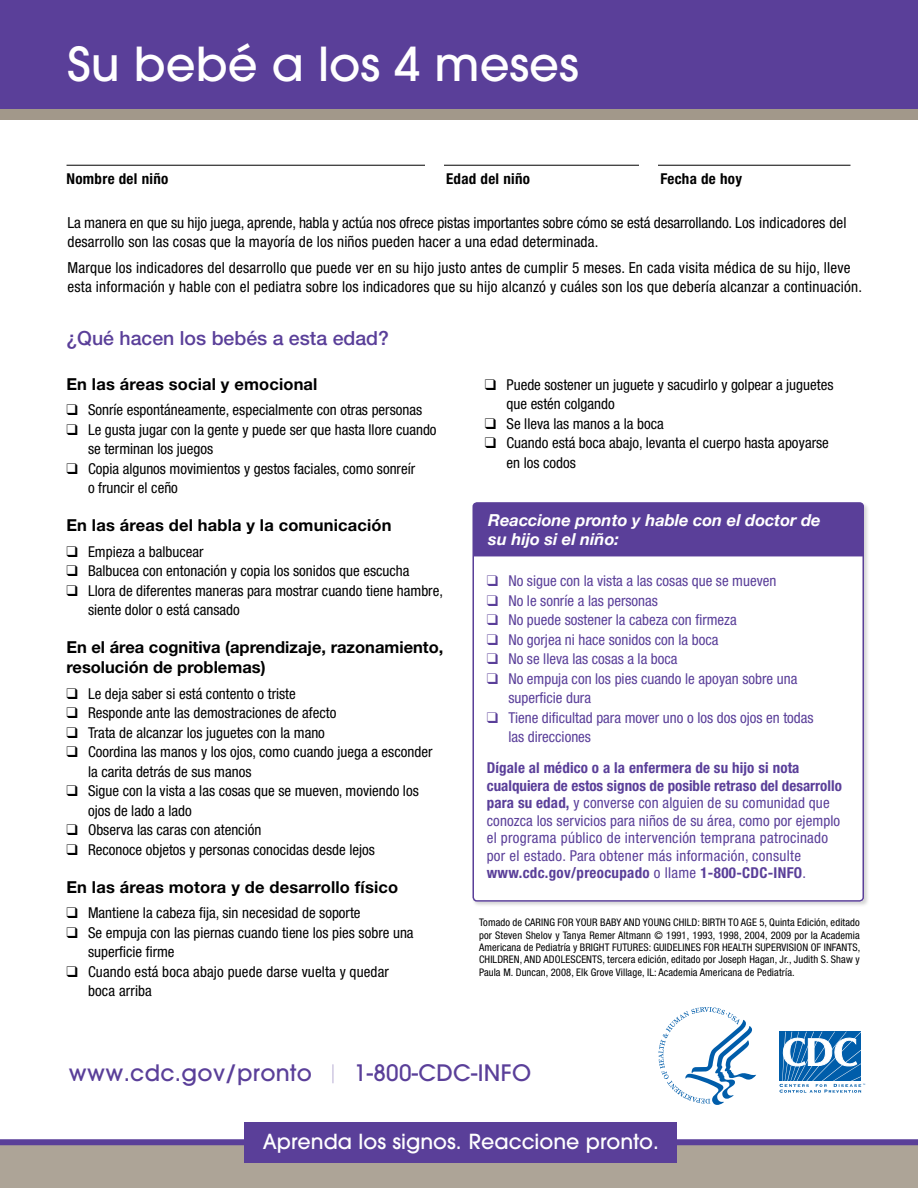
<style>
.page{position:relative;width:918px;height:1188px;background:#fff}
.page>*{position:absolute;margin:0;border:0;box-sizing:border-box;transform-origin:0 0}
.t1{font:500 46.5px "Avant Garde";color:#fff}
.t2{font:500 22.5px "Avant Garde";letter-spacing:.015em;color:#5a3f99}
.t3{font:500 20.7px "Avant Garde";color:#fff}
.t4{font:500 19.5px "Helvetica Neue";color:#5a3f99}
.t5{font:700 16.5px/20px "Helvetica Neue";letter-spacing:.01em;color:#000}
.t6{font:italic 700 16.5px/19.5px "Helvetica Neue";color:#fff}
.t7{font:condensed 15.15px/18.8px "Helvetica Neue";letter-spacing:.015em;color:#000}
.t8{font:condensed 15.15px/18.8px "Helvetica Neue";letter-spacing:-.01em;color:#000}
.t9{font:condensed 15px/19.5px "Helvetica Neue";color:#000}
.t10{font:condensed 15px/17.4px "Helvetica Neue";letter-spacing:.02em;color:#5a3f99}
.t11{font:condensed 15px/19.5px "Helvetica Neue";color:#5a3f99}
.t12{font:700 condensed 15px "Helvetica Neue";letter-spacing:.02em;color:#000}
.t13{font:15px/19.5px "Zapf Dingbats ITC";color:#5a3f99;text-align:justify}
.t14{font:condensed 10.5px/12.5px "Helvetica Neue";letter-spacing:.01em;color:#000;text-align:justify}
.s1{font-weight:700}
.s2{font-weight:200;color:#9d8ec3}
</style>
<div class="page">
<div style="left:0;top:0;width:918px;height:116px;background:#5a3f99"></div>
<div style="left:0;top:110px;width:918px;height:10px;background:#a2988a"></div>
<hr style="left:67px;top:165px;width:784px;height:1px;background:#000">
<div style="left:426px;top:160px;width:18px;height:12px;background:#fff"></div>
<div style="left:639px;top:160px;width:19px;height:12px;background:#fff"></div>
<div style="left:0;top:1140px;width:918px;height:48px;background:#ada497"></div>
<div style="left:0;top:1139px;width:918px;height:6px;background:#5a3f99"></div>
<div style="left:245px;top:1122px;width:432px;height:40px;background:#5a3f99"></div>
<div style="left:472px;top:502px;width:398px;height:405px;background:#000;opacity:.17"></div>
<div style="left:473px;top:503px;width:391px;height:399px;background:#fff;border-radius:4px"></div>
<div style="left:473px;top:503px;width:391px;height:53px;background:#5a3f99"></div>
<div style="left:473px;top:502px;width:391px;height:400px;border:2px solid #5a3f99;border-radius:4px"></div>
<svg style="left:779px;top:1031px;width:82px;height:1px"></svg>
<svg style="left:779px;top:1032px;width:86px;height:61px"></svg>
<svg style="left:658px;top:1007px;width:98px;height:98px"></svg>
<h1 class="t1" style="left:68px;top:35px;width:513px">Su bebé a los 4 meses</h1>
<p class="t12" style="left:67px;top:169px;width:103px">Nombre del niño</p>
<p class="t12" style="left:446px;top:169px;width:86px">Edad del niño</p>
<p class="t12" style="left:661px;top:169px;width:83px">Fecha de hoy</p>
<p class="t8" style="left:68px;top:213px;width:781px">La manera en que su hijo juega, aprende, habla y actúa nos ofrece pistas importantes sobre cómo se está desarrollando. Los indicadores del desarrollo son las cosas que la mayoría de los niños pueden hacer a una edad determinada.</p>
<p class="t7" style="left:68px;top:258px;width:796px">Marque los indicadores del desarrollo que puede ver en su hijo justo antes de cumplir 5 meses. En cada visita médica de su hijo, lleve esta información y hable con el pediatra sobre los indicadores que su hijo alcanzó y cuáles son los que debería alcanzar a continuación.</p>
<h3 class="t4" style="left:66px;top:327px;width:324px">¿Qué hacen los bebés a esta edad?</h3>
<p class="t5" style="left:66px;top:374px;width:253px">En las áreas social y emocional</p>
<p class="t9" style="left:66px;top:400px;width:357px">❑ Sonríe espontáneamente, especialmente con otras personas</p>
<p class="t9" style="left:88px;top:420px;width:350px;text-indent:-22px">❑ Le gusta jugar con la gente y puede ser que hasta llore cuando se terminan los juegos</p>
<p class="t9" style="left:88px;top:459px;width:329px;text-indent:-22px">❑ Copia algunos movimientos y gestos faciales, como sonreír o fruncir el ceño</p>
<p class="t5" style="left:66px;top:515px;width:327px">En las áreas del habla y la comunicación</p>
<p class="t9" style="left:66px;top:542px;width:139px">❑ Empieza a balbucear</p>
<p class="t9" style="left:66px;top:561px;width:345px">❑ Balbucea con entonación y copia los sonidos que escucha</p>
<p class="t9" style="left:88px;top:581px;width:356px;text-indent:-22px">❑ Llora de diferentes maneras para mostrar cuando tiene hambre, siente dolor o está cansado</p>
<p class="t5" style="left:66px;top:637px;width:379px">En el área cognitiva (aprendizaje, razonamiento, resolución de problemas)</p>
<p class="t9" style="left:66px;top:684px;width:231px">❑ Le deja saber si está contento o triste</p>
<p class="t9" style="left:66px;top:703px;width:272px">❑ Responde ante las demostraciones de afecto</p>
<p class="t9" style="left:66px;top:723px;width:260px">❑ Trata de alcanzar los juguetes con la mano</p>
<p class="t9" style="left:88px;top:742px;width:346px;text-indent:-22px">❑ Coordina las manos y los ojos, como cuando juega a esconder la carita detrás de sus manos</p>
<p class="t9" style="left:88px;top:781px;width:332px;text-indent:-22px">❑ Sigue con la vista a las cosas que se mueven, moviendo los ojos de lado a lado</p>
<p class="t9" style="left:66px;top:820px;width:196px">❑ Observa las caras con atención</p>
<p class="t9" style="left:66px;top:840px;width:310px">❑ Reconoce objetos y personas conocidas desde lejos</p>
<p class="t5" style="left:66px;top:877px;width:333px">En las áreas motora y de desarrollo físico</p>
<p class="t9" style="left:66px;top:903px;width:296px">❑ Mantiene la cabeza fija, sin necesidad de soporte</p>
<p class="t9" style="left:88px;top:923px;width:327px;text-indent:-22px">❑ Se empuja con las piernas cuando tiene los pies sobre una superficie firme</p>
<p class="t9" style="left:88px;top:962px;width:302px;text-indent:-22px">❑ Cuando está boca abajo puede darse vuelta y quedar boca arriba</p>
<p class="t9" style="left:507px;top:375px;width:328px;text-indent:-22px">❑ Puede sostener un juguete y sacudirlo y golpear a juguetes que estén colgando</p>
<p class="t9" style="left:485px;top:414px;width:180px">❑ Se lleva las manos a la boca</p>
<p class="t9" style="left:507px;top:433px;width:324px;text-indent:-22px">❑ Cuando está boca abajo, levanta el cuerpo hasta apoyarse en los codos</p>
<p class="t6" style="left:488px;top:510px;width:334px">Reaccione pronto y hable con el doctor de su hijo si el niño:</p>
<p class="t13" style="left:487px;top:571px;width:13px">❑ ❑ ❑ ❑ ❑ ❑</p>
<p class="t11" style="left:508px;top:571px;width:307px">No sigue con la vista a las cosas que se mueven<br>No le sonríe a las personas<br>No puede sostener la cabeza con firmeza<br>No gorjea ni hace sonidos con la boca<br>No se lleva las cosas a la boca<br>No empuja con los pies cuando le apoyan sobre una superficie dura<br>Tiene dificultad para mover uno o los dos ojos en todas las direcciones</p>
<p class="t10" style="left:487px;top:759px;width:357px"><span class="s1">Dígale al médico o a la enfermera de su hijo si nota cualquiera de estos signos de posible retraso del desarrollo para su edad,</span> y converse con alguien de su comunidad que conozca los servicios para niños de su área, como por ejemplo el programa público de intervención temprana patrocinado por el estado. Para obtener más información, consulte <span class="s1">www.cdc.gov/preocupado</span> o llame <span class="s1">1-800-CDC-INFO</span>.</p>
<p class="t14" style="left:479px;top:916px;width:383px">Tomado de CARING FOR YOUR BABY AND YOUNG CHILD: BIRTH TO AGE 5, Quinta Edición, editado por Steven Shelov y Tanya Remer Altmann © 1991, 1993, 1998, 2004, 2009 por la Academia Americana de Pediatría y BRIGHT FUTURES: GUIDELINES FOR HEALTH SUPERVISION OF INFANTS, CHILDREN, AND ADOLESCENTS, tercera edición, editado por Joseph Hagan, Jr., Judith S. Shaw y Paula M. Duncan, 2008, Elk Grove Village, IL: Academia Americana de Pediatría.</p>
<h2 class="t2" style="left:69px;top:1059px;width:464px">www.cdc.gov/pronto <span class="s2">|</span> 1-800-CDC-INFO</h2>
<h3 class="t3" style="left:263px;top:1129px;width:397px">Aprenda los signos. Reaccione pronto.</h3>
</div>
